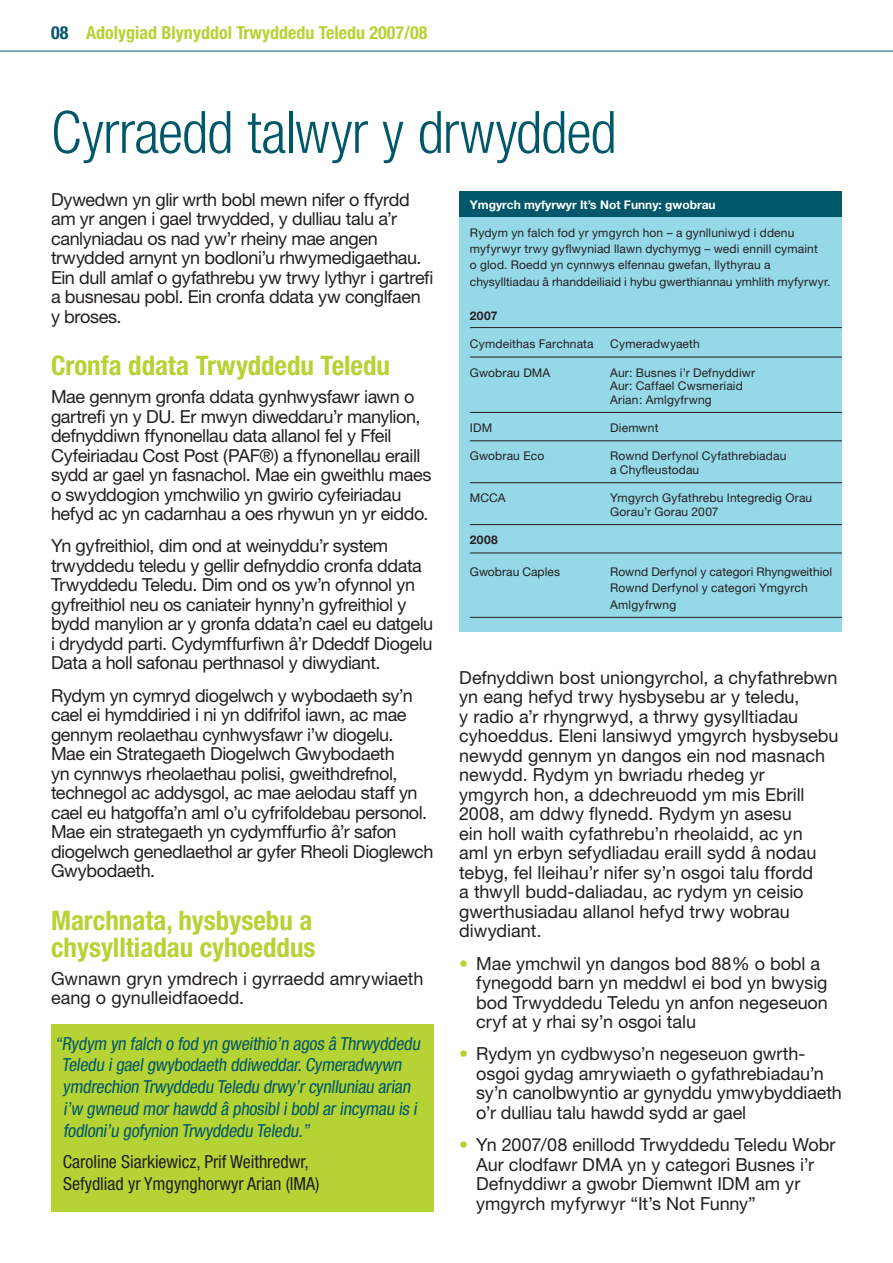
<style>
.page{position:relative;width:893px;height:1263px;background:#fff}
.page>*{position:absolute;margin:0;border:0;box-sizing:border-box;transform-origin:0 0}
.Main_Title{font:300 condensed 58.5px "Helvetica Neue";letter-spacing:-.015em;color:#005769}
.SUB{font:700 condensed 27px/27px "Helvetica Neue";color:#b5d334}
.BODY{font:18px/19.5px "Helvetica Neue";letter-spacing:-.02em;color:#231f20}
.BODY-2{font:18px/19.5px "Helvetica Neue";color:#231f20}
.BULLET{font:18px/19.5px "Helvetica Neue";letter-spacing:-.005em;color:#231f20}
.QUOTE_1{font:condensed 18px/21.8px "Helvetica Neue";color:#005769}
.QUOTE_2{font:condensed 18px/22.5px "Helvetica Neue";color:#231f20}
.t1{font:700 condensed 18px "Helvetica Neue";color:#b5d334}
.BODY-3{font:12px/13.5px "Helvetica Neue";letter-spacing:.01em;color:#231f20}
.SUB_SUB{font:700 12px "Helvetica Neue";color:#fff}
.BODY-4{font:700 12px "Helvetica Neue";letter-spacing:.035em;color:#231f20}
.s1{color:#005769}
.s2{color:#b5d334}
</style>
<div class="page">
<hr style="left:0;top:51px;width:893px;height:1px;background:#005769">
<div style="left:51px;top:1025px;width:383px;height:187px;background:#b5d334"></div>
<div style="left:459px;top:206px;width:383px;height:425px;background:#95d8e8"></div>
<hr style="left:470px;top:327px;width:372px;height:1px;background:#231f20">
<hr style="left:470px;top:357px;width:372px;height:1px;background:#231f20">
<hr style="left:470px;top:412px;width:372px;height:1px;background:#231f20">
<hr style="left:470px;top:440px;width:372px;height:1px;background:#231f20">
<hr style="left:470px;top:482px;width:372px;height:1px;background:#231f20">
<hr style="left:470px;top:524px;width:372px;height:1px;background:#231f20">
<hr style="left:470px;top:553px;width:372px;height:1px;background:#231f20">
<hr style="left:470px;top:617px;width:372px;height:1px;background:#231f20">
<div style="left:459px;top:191px;width:383px;height:26px;background:#005769"></div>
<p class="t1" style="left:51px;top:22px;width:378px"><span class="s1">08</span> Adolygiad Blynyddol Trwyddedu Teledu 2007/08</p>
<p class="Main_Title" style="left:51px;top:99px;width:567px">Cyrraedd talwyr y drwydded</p>
<p class="BODY" style="left:51px;top:189px;width:384px">Dywedwn yn glir wrth bobl mewn nifer o ffyrdd am yr angen i gael trwydded, y dulliau talu a’r canlyniadau os nad yw’r rheiny mae angen trwydded arnynt yn bodloni’u rhwymedigaethau.<br>Ein dull amlaf o gyfathrebu yw trwy lythyr i gartrefi a busnesau pobl. Ein cronfa ddata yw conglfaen y broses.</p>
<p class="SUB" style="left:51px;top:352px;width:340px">Cronfa ddata Trwyddedu Teledu</p>
<p class="BODY" style="left:51px;top:387px;width:382px">Mae gennym gronfa ddata gynhwysfawr iawn o gartrefi yn y DU. Er mwyn diweddaru’r manylion, defnyddiwn ffynonellau data allanol fel y Ffeil Cyfeiriadau Cost Post (PAF®) a ffynonellau eraill sydd ar gael yn fasnachol. Mae ein gweithlu maes o swyddogion ymchwilio yn gwirio cyfeiriadau hefyd ac yn cadarnhau a oes rhywun yn yr eiddo.</p>
<p class="BODY" style="left:51px;top:536px;width:384px">Yn gyfreithiol, dim ond at weinyddu’r system trwyddedu teledu y gellir defnyddio cronfa ddata Trwyddedu Teledu. Dim ond os yw’n ofynnol yn gyfreithiol neu os caniateir hynny’n gyfreithiol y bydd manylion ar y gronfa ddata’n cael eu datgelu i drydydd parti. Cydymffurfiwn â’r Ddeddf Diogelu Data a holl safonau perthnasol y diwydiant.</p>
<p class="BODY" style="left:51px;top:685px;width:384px">Rydym yn cymryd diogelwch y wybodaeth sy’n cael ei hymddiried i ni yn ddifrifol iawn, ac mae gennym reolaethau cynhwysfawr i’w diogelu.<br>Mae ein Strategaeth Diogelwch Gwybodaeth<br>yn cynnwys rheolaethau polisi, gweithdrefnol, technegol ac addysgol, ac mae aelodau staff yn cael eu hatgoffa’n aml o’u cyfrifoldebau personol.<br>Mae ein strategaeth yn cydymffurfio â’r safon diogelwch genedlaethol ar gyfer Rheoli Dioglewch Gwybodaeth.</p>
<p class="SUB" style="left:51px;top:906px;width:266px">Marchnata, hysbysebu a chysylltiadau cyhoeddus</p>
<p class="BODY-2" style="left:51px;top:968px;width:374px">Gwnawn gryn ymdrech i gyrraedd amrywiaeth eang o gynulleidfaoedd.</p>
<p class="QUOTE_1" style="left:62px;top:1032px;width:363px;text-indent:-7px">“Rydym yn falch o fod yn gweithio’n agos â Thrwyddedu Teledu igaelgwybodaeth ddiweddar.Cymeradwywn ymdrechion Trwyddedu Teledu drwy’rcynlluniau arian i’w gwneud morhawdd â phosibliboblarincymau is i fodloni’u gofynion Trwyddedu Teledu.”</p>
<p class="QUOTE_2" style="left:63px;top:1150px;width:258px">Caroline Siarkiewicz, Prif Weithredwr,<br>Sefydliad yr Ymgynghorwyr Arian (IMA)</p>
<p class="SUB_SUB" style="left:470px;top:197px;width:247px">Ymgyrch myfyrwyr It’s Not Funny: gwobrau</p>
<p class="BODY-3" style="left:470px;top:224px;width:362px;line-height:16.2px">Rydym yn falch fod yr ymgyrch hon – a gynlluniwyd i ddenu myfyrwyr trwy gyflwyniad llawn dychymyg – wedi ennill cymaint<br>o glod. Roedd yn cynnwys elfennau gwefan, llythyrau a chysylltiadau â rhanddeiliaid i hybu gwerthiannau ymhlith myfyrwyr.</p>
<p class="BODY-4" style="left:470px;top:308px;width:29px">2007</p>
<p class="BODY-3" style="left:470px;top:337px;width:125px">Cymdeithas Farchnata</p>
<p class="BODY-3" style="left:610px;top:337px;width:91px">Cymeradwyaeth</p>
<p class="BODY-3" style="left:470px;top:365px;width:82px">Gwobrau DMA</p>
<p class="BODY-3" style="left:610px;top:365px;width:146px">Aur: Busnes i’r Defnyddiwr<br>Aur: Caffael Cwsmeriaid<br>Arian: Amlgyfrwng</p>
<p class="BODY-3" style="left:470px;top:421px;width:24px">IDM</p>
<p class="BODY-3" style="left:610px;top:421px;width:50px">Diemwnt</p>
<p class="BODY-3" style="left:470px;top:449px;width:76px">Gwobrau Eco</p>
<p class="BODY-3" style="left:610px;top:449px;width:178px">Rownd Derfynol Cyfathrebiadau a Chyfleustodau</p>
<p class="BODY-3" style="left:470px;top:491px;width:37px">MCCA</p>
<p class="BODY-3" style="left:610px;top:491px;width:204px">Ymgyrch Gyfathrebu Integredig Orau<br>Gorau’r Gorau 2007</p>
<p class="BODY-4" style="left:470px;top:532px;width:30px">2008</p>
<p class="BODY-3" style="left:470px;top:564px;width:92px">Gwobrau Caples</p>
<p class="BODY-3" style="left:610px;top:563px;width:223px;line-height:16.5px">Rownd Derfynol y categori Rhyngweithiol<br>Rownd Derfynol y categori Ymgyrch<br>Amlgyfrwng</p>
<p class="BODY-2" style="left:459px;top:667px;width:381px">Defnyddiwn bost uniongyrchol, a chyfathrebwn yn eang hefyd trwy hysbysebu ar y teledu,<br>y radio a’r rhyngrwyd, a thrwy gysylltiadau cyhoeddus. Eleni lansiwyd ymgyrch hysbysebu newydd gennym yn dangos ein nod masnach newydd. Rydym yn bwriadu rhedeg yr ymgyrch hon, a ddechreuodd ym mis Ebrill 2008, am ddwy flynedd. Rydym yn asesu<br>ein holl waith cyfathrebu’n rheolaidd, ac yn<br>aml yn erbyn sefydliadau eraill sydd â nodau tebyg, fel lleihau’r nifer sy’n osgoi talu ffordd<br>a thwyll budd-daliadau, ac rydym yn ceisio gwerthusiadau allanol hefyd trwy wobrau diwydiant.</p>
<p class="BULLET" style="left:476px;top:953px;width:353px;text-indent:-17px"><span class="s2">•</span> Mae ymchwil yn dangos bod 88% o bobl a fynegodd barn yn meddwl ei bod yn bwysig bod Trwyddedu Teledu yn anfon negeseuon cryf at y rhai sy’n osgoi talu</p>
<p class="BULLET" style="left:476px;top:1044px;width:367px;text-indent:-17px"><span class="s2">•</span> Rydym yn cydbwyso’n negeseuon gwrth&shy;osgoi gydag amrywiaeth o gyfathrebiadau’n sy’n canolbwyntio ar gynyddu ymwybyddiaeth o’r dulliau talu hawdd sydd ar gael</p>
<p class="BULLET" style="left:476px;top:1135px;width:361px;text-indent:-17px"><span class="s2">•</span> Yn 2007/08 enillodd Trwyddedu Teledu Wobr Aur clodfawr DMA yn y categori Busnes i’r Defnyddiwr a gwobr Diemwnt IDM am yr ymgyrch myfyrwyr “It’s Not Funny”</p>
</div>
